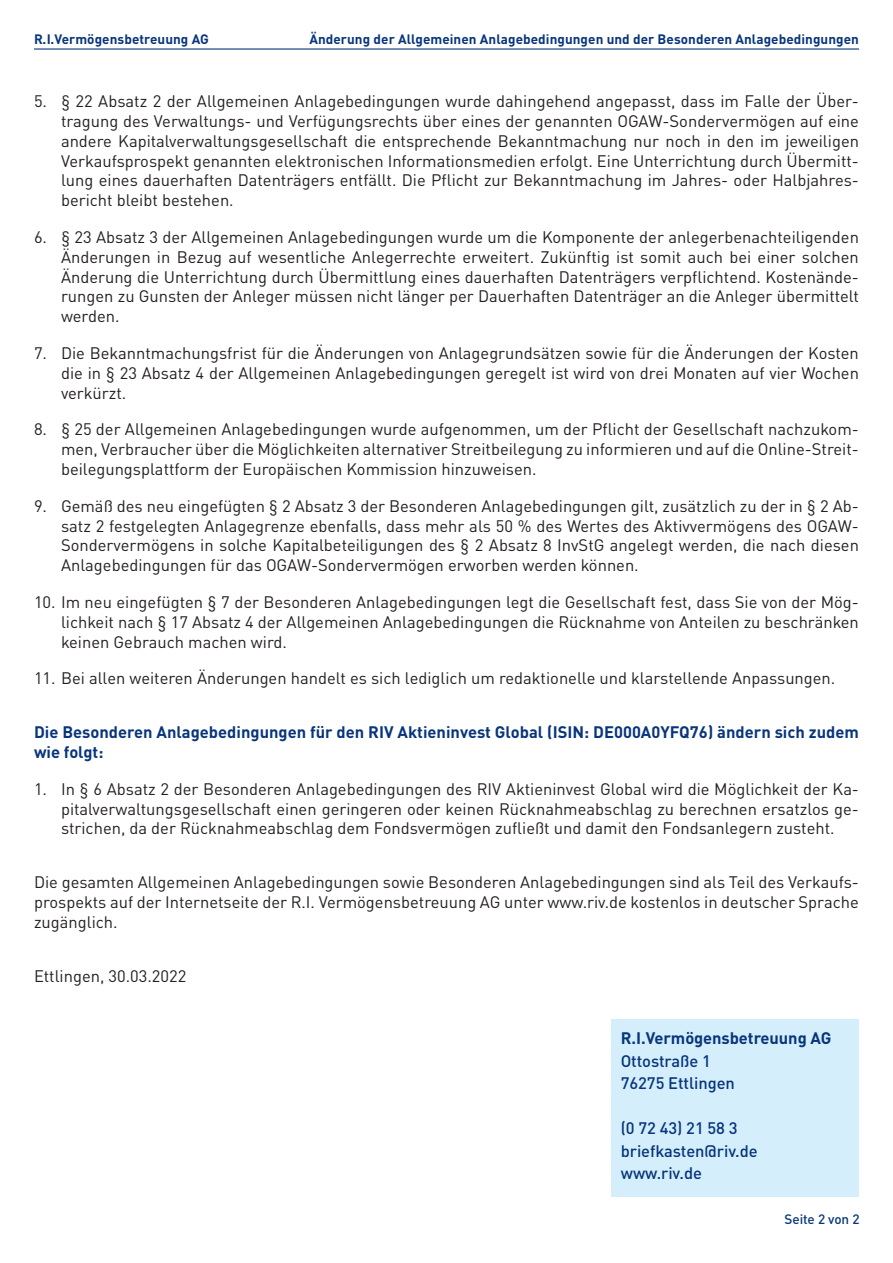
<style>
.page{position:relative;width:893px;height:1263px;background:#fff}
.page>*{position:absolute;margin:0;border:0;box-sizing:border-box;transform-origin:0 0}
.t1{font:16.5px/19.8px "DINOT";color:#231f20;text-align:justify}
.t2{font:700 16.5px/19.8px "DINOT";color:#08357c}
.Kasten_Copy{font:500 16.5px/22.5px "DINOT";letter-spacing:-.005em;color:#08357c}
.Disclaimer{font:700 13.5px "DINOT";letter-spacing:.005em;color:#08357c}
.Kasten_Copy-2{font:500 13.5px "DINOT";letter-spacing:-.005em;color:#08357c}
.s1{font-weight:700}
</style>
<div class="page">
<hr style="left:34px;top:48px;width:825px;height:2px;background:#08357c">
<div style="left:611px;top:1019px;width:247px;height:177px;background:#d4effb"></div>
<p class="Disclaimer" style="left:34px;top:29px;width:177px">R.I.Vermögensbetreuung AG</p>
<p class="Disclaimer" style="left:309px;top:29px;width:551px">Änderung der Allgemeinen Anlagebedingungen und der Besonderen Anlagebedingungen</p>
<p class="t1" style="left:61px;top:90px;width:799px;text-indent:-27px">5. § 22 Absatz 2 der Allgemeinen Anlagebedingungen wurde dahingehend angepasst, dass im Falle der Über&shy;tragung des Verwaltungs- und Verfügungsrechts über eines der genannten OGAW-Sondervermögen auf eine andere Kapitalverwaltungsgesellschaft die entsprechende Bekanntmachung nur noch in den im jeweiligen Verkaufsprospekt genannten elektronischen Informationsmedien erfolgt. Eine Unterrichtung durch Übermitt&shy;lung eines dauerhaften Datenträgers entfällt. Die Pflicht zur Bekanntmachung im Jahres- oder Halbjahres&shy;bericht bleibt bestehen.</p>
<p class="t1" style="left:61px;top:226px;width:799px;text-indent:-27px">6. § 23 Absatz 3 der Allgemeinen Anlagebedingungen wurde um die Komponente der anlegerbenachteiligenden Änderungen in Bezug auf wesentliche Anlegerrechte erweitert. Zukünftig ist somit auch bei einer solchen Änderung die Unterrichtung durch Übermittlung eines dauerhaften Datenträgers verpflichtend. Kostenände&shy;rungen zu Gunsten der Anleger müssen nicht länger per Dauerhaften Datenträger an die Anleger übermittelt werden.</p>
<p class="t1" style="left:61px;top:342px;width:799px;text-indent:-27px">7. Die Bekanntmachungsfrist für die Änderungen von Anlagegrundsätzen sowie für die Änderungen der Kosten die in § 23 Absatz 4 der Allgemeinen Anlagebedingungen geregelt ist wird von drei Monaten auf vier Wochen verkürzt.</p>
<p class="t1" style="left:61px;top:418px;width:799px;text-indent:-27px">8. § 25 der Allgemeinen Anlagebedingungen wurde aufgenommen, um der Pflicht der Gesellschaft nachzukom&shy;men, Verbraucher über die Möglichkeiten alternativer Streitbeilegung zu informieren und auf die Online-Streit&shy;beilegungsplattform der Europäischen Kommission hinzuweisen.</p>
<p class="t1" style="left:61px;top:494px;width:799px;text-indent:-27px">9. Gemäß des neu eingefügten § 2 Absatz 3 der Besonderen Anlagebedingungen gilt, zusätzlich zu der in § 2 Ab&shy;satz 2 festgelegten Anlagegrenze ebenfalls, dass mehr als 50 % des Wertes des Aktivvermögens des OGAW-Sondervermögens in solche Kapitalbeteiligungen des § 2 Absatz 8 InvStG angelegt werden, die nach diesen Anlagebedingungen für das OGAW-Sondervermögen erworben werden können.</p>
<p class="t1" style="left:61px;top:591px;width:799px;text-indent:-27px">10. Im neu eingefügten § 7 der Besonderen Anlagebedingungen legt die Gesellschaft fest, dass Sie von der Mög&shy;lichkeit nach § 17 Absatz 4 der Allgemeinen Anlagebedingungen die Rücknahme von Anteilen zu beschränken keinen Gebrauch machen wird.</p>
<p class="t1" style="left:34px;top:667px;width:803px">11. Bei allen weiteren Änderungen handelt es sich lediglich um redaktionelle und klarstellende Anpassungen.</p>
<p class="t2" style="left:34px;top:721px;width:826px">Die Besonderen Anlagebedingungen für den RIV Aktieninvest Global (ISIN: DE000A0YFQ76) ändern sich zudem wie folgt:</p>
<p class="t1" style="left:61px;top:778px;width:799px;text-indent:-27px">1. In § 6 Absatz 2 der Besonderen Anlagebedingungen des RIV Aktieninvest Global wird die Möglichkeit der Ka&shy;pitalverwaltungsgesellschaft einen geringeren oder keinen Rücknahmeabschlag zu berechnen ersatzlos ge&shy;strichen, da der Rücknahmeabschlag dem Fondsvermögen zufließt und damit den Fondsanlegern zusteht.</p>
<p class="t1" style="left:34px;top:871px;width:826px">Die gesamten Allgemeinen Anlagebedingungen sowie Besonderen Anlagebedingungen sind als Teil des Verkaufs&shy;prospekts auf der Internetseite der R.I. Vermögensbetreuung AG unter www.riv.de kostenlos in deutscher Sprache zugänglich.</p>
<p class="t1" style="left:34px;top:964px;width:154px">Ettlingen, 30.03.2022</p>
<p class="Kasten_Copy" style="left:621px;top:1025px;width:212px"><span class="s1">R.I.Vermögensbetreuung AG<br></span>Ottostraße 1<br>76275 Ettlingen</p>
<p class="Kasten_Copy" style="left:621px;top:1115px;width:138px">(0 72 43) 21 58 3 briefkasten@riv.de www.riv.de</p>
<p class="Kasten_Copy-2" style="left:784px;top:1209px;width:77px">Seite 2 von 2</p>
</div>
